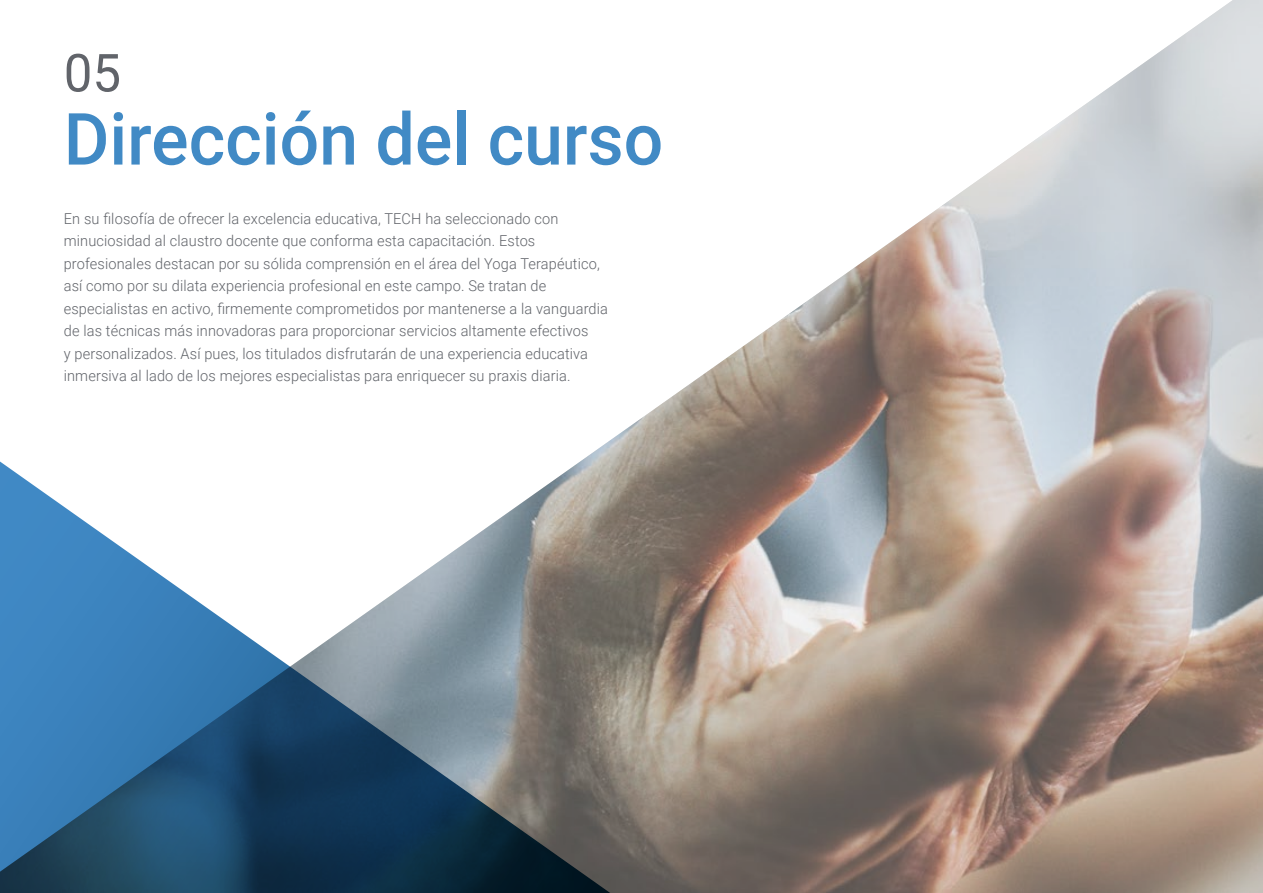
<style>
.page{position:relative;width:1263px;height:893px;background:#fff}
.page>*{position:absolute;margin:0;border:0;box-sizing:border-box;transform-origin:0 0}
.t1{font:500 72px "Roboto";color:#418ac5}
.t2{font:52.5px "Roboto";color:#61646a}
.t3{font:300 15px/22.5px "Roboto";letter-spacing:.01em;color:#61646a}
</style>
<div class="page">
<img style="left:602px;top:0;width:661px;height:893px">
<svg style="left:0;top:446px;width:640px;height:447px"></svg>
<h2 class="t2" style="left:64px;top:36px;width:59px">05</h2>
<h1 class="t1" style="left:64px;top:89px;width:601px">Dirección del curso</h1>
<p class="t3" style="left:64px;top:207px;width:546px">En su filosofía de ofrecer la excelencia educativa, TECH ha seleccionado con minuciosidad al claustro docente que conforma esta capacitación. Estos profesionales destacan por su sólida comprensión en el área del Yoga Terapéutico, así como por su dilata experiencia profesional en este campo. Se tratan de especialistas en activo, firmemente comprometidos por mantenerse a la vanguardia de las técnicas más innovadoras para proporcionar servicios altamente efectivos<br>y personalizados. Así pues, los titulados disfrutarán de una experiencia educativa inmersiva al lado de los mejores especialistas para enriquecer su praxis diaria.</p>
</div>
